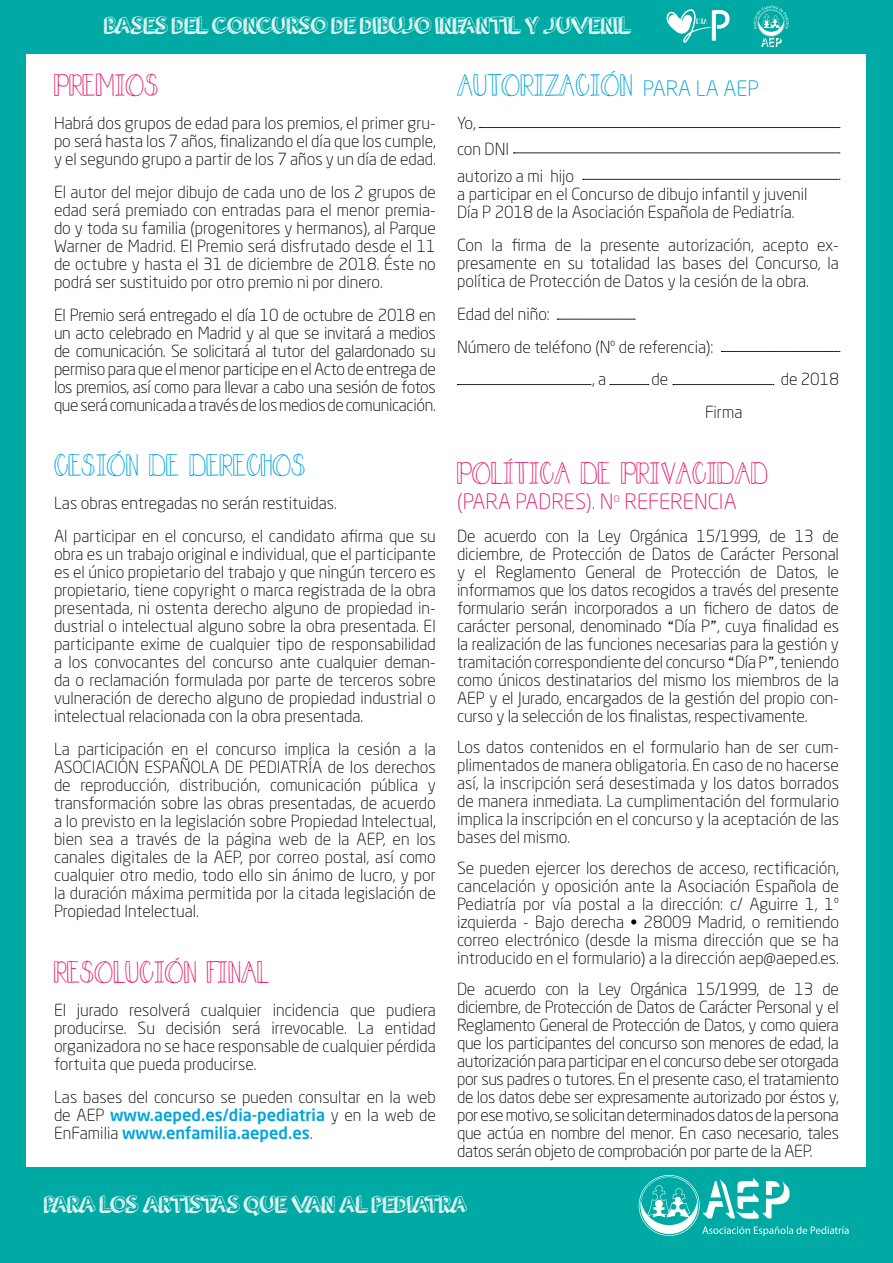
<style>
.page{position:relative;width:893px;height:1263px;background:#00aaa4}
.page>*{position:absolute;margin:0;border:0;box-sizing:border-box;transform-origin:0 0}
.t1{font:24px "orangejuice";letter-spacing:-.02em;color:#fff}
.t2{font:21px "DJB Holly Jolly";color:#e71d72}
.t3{font:21px "DJB Holly Jolly";color:#00a5dc}
.t4{font:300 21px "Neo Sans Std";color:#e71d72}
.t5{font:300 16.5px/18px "Neo Sans Std";color:#000;text-align:justify}
.t6{font:700 5.25px "DJB Holly Jolly";color:#fff}
.s1{font-weight:500;color:#00a5dc}
.s2{font-family:"Neo Sans Std";font-weight:300}
.s3{font-family:"Franklin Gothic";font-weight:400}
</style>
<div class="page">
<div style="left:27px;top:54px;width:839px;height:1112px;background:#fff"></div>
<svg style="left:479px;top:127px;width:361px;height:1px"></svg>
<svg style="left:513px;top:153px;width:327px;height:1px"></svg>
<svg style="left:583px;top:179px;width:257px;height:1px"></svg>
<svg style="left:557px;top:319px;width:78px;height:1px"></svg>
<svg style="left:457px;top:384px;width:134px;height:1px"></svg>
<svg style="left:610px;top:384px;width:39px;height:1px"></svg>
<svg style="left:673px;top:384px;width:101px;height:1px"></svg>
<svg style="left:721px;top:351px;width:119px;height:1px"></svg>
<svg style="left:666px;top:9px;width:64px;height:34px"></svg>
<svg style="left:753px;top:5px;width:36px;height:42px"></svg>
<svg style="left:639px;top:1175px;width:210px;height:61px"></svg>
<h1 class="t1" style="left:104px;top:8px;width:528px">BASES DEL CONCURSO DE DIBUJO INFANTIL Y JUVENIL</h1>
<p class="t6" style="left:697px;top:18px;width:13px">DÍA</p>
<p class="t2" style="left:54px;top:69px;width:107px">PREMIOS</p>
<p class="t5" style="left:54px;top:114px;width:383px">Habrá dos grupos de edad para los premios, el primer gru&shy;po será hasta los 7 años, finalizando el día que los cumple, y el segundo grupo a partir de los 7 años y un día de edad.</p>
<p class="t5" style="left:54px;top:183px;width:383px">El autor del mejor dibujo de cada uno de los 2 grupos de edad será premiado con entradas para el menor premia&shy;do y toda su familia (progenitores y hermanos), al Parque Warner de Madrid. El Premio será disfrutado desde el 11 de octubre y hasta el 31 de diciembre de 2018. Éste no podrá ser sustituido por otro premio ni por dinero.</p>
<p class="t5" style="left:54px;top:305px;width:383px">El Premio será entregado el día 10 de octubre de 2018 en un acto celebrado en Madrid y al que se invitará a medios de comunicación. Se solicitará al tutor del galardonado su permiso para que el menor participe en el Acto de entrega de los premios, así como para llevar a cabo una sesión de fotos que será comunicada a través de los medios de comunicación.</p>
<p class="t3" style="left:54px;top:450px;width:253px">CESIÓN DE DERECHOS</p>
<p class="t5" style="left:54px;top:487px;width:383px;line-height:32.8px">Las obras entregadas no serán restituidas.<br>Al participar en el concurso, el candidato afirma que su</p>
<p class="t5" style="left:54px;top:545px;width:383px">obra es un trabajo original e individual, que el participante es el único propietario del trabajo y que ningún tercero es propietario, tiene copyright o marca registrada de la obra presentada, ni ostenta derecho alguno de propiedad in&shy;dustrial o intelectual alguno sobre la obra presentada. El participante exime de cualquier tipo de responsabilidad a los convocantes del concurso ante cualquier deman&shy;da o reclamación formulada por parte de terceros sobre vulneración de derecho alguno de propiedad industrial o intelectual relacionada con la obra presentada.</p>
<p class="t5" style="left:54px;top:740px;width:383px">La participación en el concurso implica la cesión a la ASOCIACIÓN ESPAÑOLA DE PEDIATRÍA de los derechos de reproducción, distribución, comunicación pública y transformación sobre las obras presentadas, de acuerdo a lo previsto en la legislación sobre Propiedad Intelectual, bien sea a través de la página web de la AEP, en los canales digitales de la AEP, por correo postal, así como cualquier otro medio, todo ello sin ánimo de lucro, y por la duración máxima permitida por la citada legislación de Propiedad Intelectual.</p>
<p class="t2" style="left:54px;top:956px;width:217px">RESOLUCIÓN FINAL</p>
<p class="t5" style="left:54px;top:1001px;width:383px">El jurado resolverá cualquier incidencia que pudiera producirse. Su decisión será irrevocable. La entidad organizadora no se hace responsable de cualquier pérdida fortuita que pueda producirse.</p>
<p class="t5" style="left:54px;top:1087px;width:383px">Las bases del concurso se pueden consultar en la web de AEP <span class="s1">www.aeped.es/dia-pediatria</span> y en la web de EnFamilia <span class="s1">www.enfamilia.aeped.es</span>.</p>
<p class="t3" style="left:457px;top:69px;width:303px">AUTORIZACIÓN <span class="s2">PARA LA AEP</span></p>
<p class="t5" style="left:457px;top:109px;width:118px;line-height:26.5px;text-align:left">Yo,<br>con DNI<br>autorizo a mi hijo</p>
<p class="t5" style="left:457px;top:185px;width:352px">a participar en el Concurso de dibujo infantil y juvenil<br>Día P 2018 de la Asociación Española de Pediatría.</p>
<p class="t5" style="left:457px;top:236px;width:383px">Con la firma de la presente autorización, acepto ex&shy;presamente en su totalidad las bases del Concurso, la política de Protección de Datos y la cesión de la obra.</p>
<p class="t5" style="left:457px;top:304px;width:94px">Edad del niño:</p>
<p class="t5" style="left:457px;top:337px;width:258px">Número de teléfono (Nº de referencia):</p>
<p class="t5" style="left:592px;top:370px;width:16px">, a</p>
<p class="t5" style="left:651px;top:370px;width:18px">de</p>
<p class="t5" style="left:781px;top:370px;width:60px">de 2018</p>
<p class="t5" style="left:705px;top:403px;width:39px">Firma</p>
<p class="t2" style="left:457px;top:457px;width:312px">POLÍTICA DE PRIVACIDAD</p>
<p class="t4" style="left:457px;top:489px;width:281px">(PARA PADRES). N<sup>o</sup> REFERENCIA</p>
<p class="t5" style="left:457px;top:527px;width:383px">De acuerdo con la Ley Orgánica 15/1999, de 13 de diciembre, de Protección de Datos de Carácter Personal y el Reglamento General de Protección de Datos, le informamos que los datos recogidos a través del presente formulario serán incorporados a un fichero de datos de carácter personal, denominado <span class="s3">“</span>Día P<span class="s3">”</span>, cuya finalidad es la realización de las funciones necesarias para la gestión y tramitación correspondiente del concurso <span class="s3">“</span>Día P<span class="s3">”</span>, teniendo como únicos destinatarios del mismo los miembros de la AEP y el Jurado, encargados de la gestión del propio con&shy;curso y la selección de los finalistas, respectivamente.</p>
<p class="t5" style="left:457px;top:738px;width:383px">Los datos contenidos en el formulario han de ser cum&shy;plimentados de manera obligatoria. En caso de no hacerse así, la inscripción será desestimada y los datos borrados de manera inmediata. La cumplimentación del formulario implica la inscripción en el concurso y la aceptación de las bases del mismo.</p>
<p class="t5" style="left:457px;top:859px;width:383px">Se pueden ejercer los derechos de acceso, rectificación, cancelación y oposición ante la Asociación Española de Pediatría por vía postal a la dirección: c/ Aguirre 1, 1º izquierda - Bajo derecha • 28009 Madrid, o remitiendo correo electrónico (desde la misma dirección que se ha introducido en el formulario) a la dirección aep@aeped.es.</p>
<p class="t5" style="left:457px;top:979px;width:383px">De acuerdo con la Ley Orgánica 15/1999, de 13 de diciembre, de Protección de Datos de Carácter Personal y el Reglamento General de Protección de Datos, y como quiera que los participantes del concurso son menores de edad, la autorización para participar en el concurso debe ser otorgada por sus padres o tutores. En el presente caso, el tratamiento de los datos debe ser expresamente autorizado por éstos y, por ese motivo, se solicitan determinados datos de la persona que actúa en nombre del menor. En caso necesario, tales datos serán objeto de comprobación por parte de la AEP.</p>
<h1 class="t1" style="left:44px;top:1188px;width:424px">PARA LOS ARTISTAS QUE VAN AL PEDIATRA</h1>
</div>
